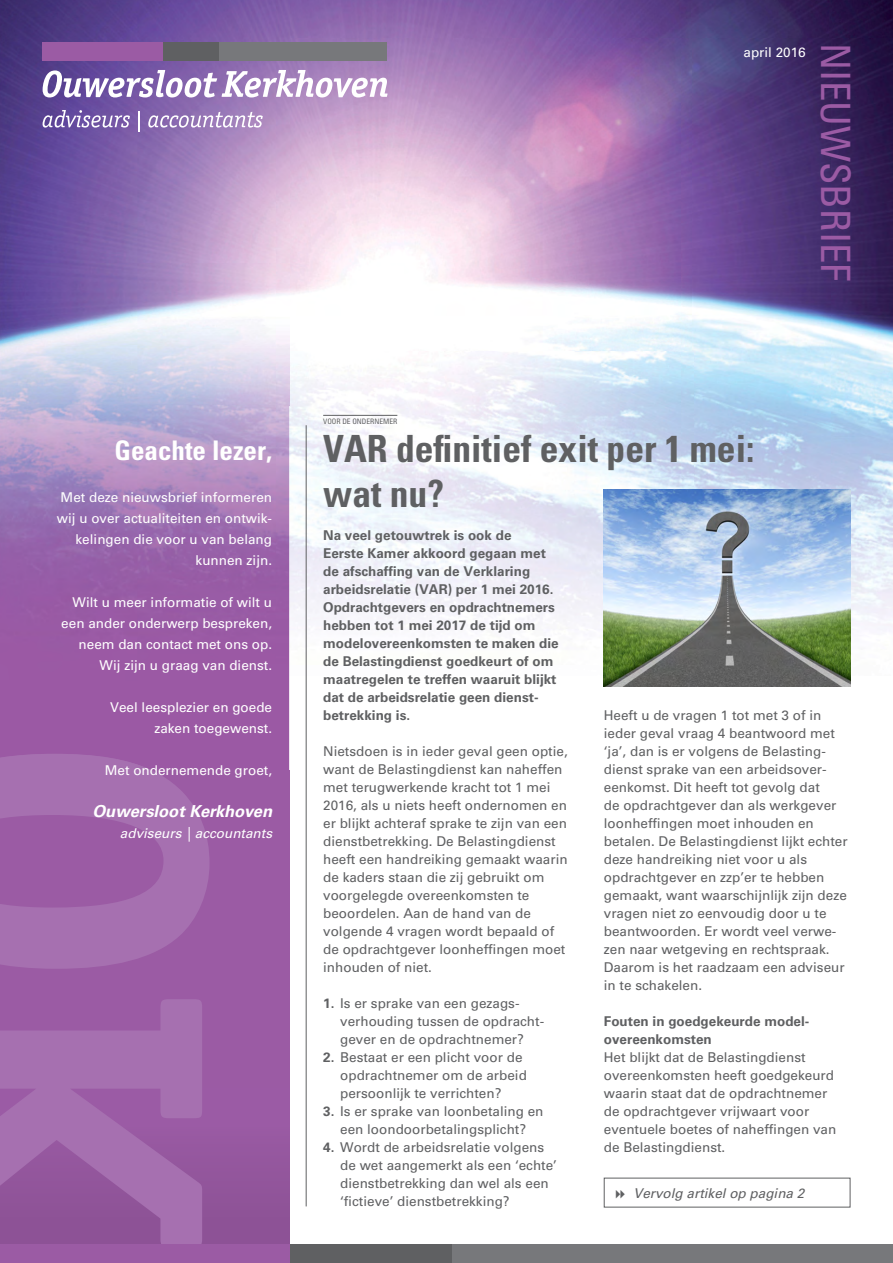
<style>
.page{position:relative;width:893px;height:1263px;background:#fff}
.page>*{position:absolute;margin:0;border:0;box-sizing:border-box;transform-origin:0 0}
.t1{font:condensed 40.5px "Univers LT Std";color:#9b5ba4}
.t2{font:700 condensed 37.5px/45px "Univers LT Std";color:#5f6062}
.t3{font:700 condensed 27px "Univers LT Std";color:#fff}
.t4{font:italic 700 16.5px "Univers LT Std";color:#fff}
.t5{font:13.5px/18px "Univers LT Std";color:#5f6062}
.t6{font:700 13.5px/18px "Univers LT Std";color:#5f6062}
.t7{font:13.5px/21px "Univers LT Std";color:#fff;text-align:right}
.t8{font:italic 13.5px "Univers LT Std";color:#5f6062}
.t9{font:italic 13.5px "Univers LT Std";color:#fff}
.t10{font:condensed 7.5px "Univers LT Std";color:#5f6062}
.s1{font-weight:700}
</style>
<div class="page">
<div style="left:0;top:0;width:289px;height:1263px;background:#9b5ba4"></div>
<div style="left:0;top:1089px;width:289px;height:174px;background:#94579d"></div>
<svg style="left:0;top:770px;width:210px;height:474px;fill:#a670b0"></svg>
<div style="left:0;top:1244px;width:893px;height:19px;background:#77787b"></div>
<div style="left:289px;top:1244px;width:163px;height:19px;background:#5f6062"></div>
<div style="left:0;top:1244px;width:289px;height:19px;background:#9b5ba4"></div>
<img style="left:0;top:0;width:893px;height:770px">
<img style="left:0;top:754px;width:151px;height:16px">
<hr style="left:306px;top:425px;width:1px;height:781px;background:#5f6062">
<div style="left:43px;top:43px;width:121px;height:18px;background:#9b5ba4"></div>
<div style="left:219px;top:43px;width:168px;height:18px;background:#77787b"></div>
<div style="left:164px;top:43px;width:55px;height:18px;background:#5f6062"></div>
<svg style="left:43px;top:70px;width:344px;height:27px;background:#b7a3cd"></svg>
<svg style="left:43px;top:110px;width:87px;height:18px;background:#8f7bb7"></svg>
<hr style="left:138px;top:111px;width:2px;height:20px;background:#fff">
<svg style="left:148px;top:112px;width:115px;height:16px;background:#b39bc9"></svg>
<hr style="left:323px;top:415px;width:74px;height:1px;background:#5f6062">
<img style="left:604px;top:490px;width:246px;height:196px">
<p class="t7" style="left:743px;top:41px;width:64px">april 2016</p>
<h1 class="t1" style="left:861px;top:43px;width:240px;rotate:90deg">NIEUWSBRIEF</h1>
<h3 class="t3" style="left:115px;top:433px;width:159px">Geachte lezer,</h3>
<p class="t7" style="left:57px;top:486px;width:217px">Met deze nieuwsbrief informeren wij u over actualiteiten en ontwik&shy;kelingen die voor u van belang kunnen zijn.</p>
<p class="t7" style="left:61px;top:591px;width:212px">Wilt u meer informatie of wilt u een ander onderwerp bespreken, neem dan contact met ons op.<br>Wij zijn u graag van dienst.</p>
<p class="t7" style="left:110px;top:696px;width:164px">Veel leesplezier en goede zaken toegewenst.</p>
<p class="t7" style="left:105px;top:759px;width:169px">Met ondernemende groet,</p>
<p class="t4" style="left:92px;top:801px;width:181px">Ouwersloot Kerkhoven</p>
<p class="t9" style="left:120px;top:825px;width:154px">adviseurs | accountants</p>
<p class="t10" style="left:323px;top:417px;width:76px">VOOR DE ONDERNEMER</p>
<h2 class="t2" style="left:323px;top:426px;width:433px">VAR definitief exit per 1 mei: wat nu?</h2>
<p class="t6" style="left:323px;top:526px;width:237px">Na veel getouwtrek is ook de<br>Eerste Kamer akkoord gegaan met de afschaffing van de Verklaring arbeidsrelatie (VAR) per 1 mei 2016.<br>Opdrachtgevers en opdrachtnemers hebben tot 1 mei 2017 de tijd om modelovereenkomsten te maken die de Belastingdienst goedkeurt of om maatregelen te treffen waaruit blijkt dat de arbeidsrelatie geen dienst&shy;betrekking is.</p>
<p class="t5" style="left:323px;top:742px;width:246px">Nietsdoen is in ieder geval geen optie, want de Belastingdienst kan naheffen met terugwerkende kracht tot 1 mei 2016, als u niets heeft ondernomen en er blijkt achteraf sprake te zijn van een dienstbetrekking. De Belastingdienst heeft een handreiking gemaakt waarin de kaders staan die zij gebruikt om voorgelegde overeenkomsten te beoordelen. Aan de hand van de volgende 4 vragen wordt bepaald of de opdrachtgever loonheffingen moet inhouden of niet.</p>
<p class="t5" style="left:340px;top:994px;width:206px;text-indent:-17px"><span class="s1">1.</span> Is er sprake van een gezags&shy;verhouding tussen de opdracht&shy;gever en de opdrachtnemer?</p>
<p class="t5" style="left:340px;top:1048px;width:188px;text-indent:-17px"><span class="s1">2.</span> Bestaat er een plicht voor de opdrachtnemer om de arbeid persoonlijk te verrichten?</p>
<p class="t5" style="left:323px;top:1102px;width:222px;text-align:center"><span class="s1">3.</span> Is er sprake van loonbetaling en een loondoorbetalingsplicht?</p>
<p class="t5" style="left:340px;top:1138px;width:218px;text-indent:-17px"><span class="s1">4.</span> Wordt de arbeidsrelatie volgens de wet aangemerkt als een ‘echte’ dienstbetrekking dan wel als een ‘fictieve’ dienstbetrekking?</p>
<p class="t5" style="left:604px;top:706px;width:245px">Heeft u de vragen 1 tot met 3 of in ieder geval vraag 4 beantwoord met ‘ja’, dan is er volgens de Belasting&shy;dienst sprake van een arbeidsover&shy;eenkomst. Dit heeft tot gevolg dat<br>de opdrachtgever dan als werkgever loonheffingen moet inhouden en betalen. De Belastingdienst lijkt echter deze handreiking niet voor u als opdrachtgever en zzp’er te hebben gemaakt, want waarschijnlijk zijn deze vragen niet zo eenvoudig door u te beantwoorden. Er wordt veel verwe&shy;zen naar wetgeving en rechtspraak.<br>Daarom is het raadzaam een adviseur in te schakelen.</p>
<p class="t6" style="left:604px;top:1012px;width:207px">Fouten in goedgekeurde model&shy;overeenkomsten</p>
<p class="t5" style="left:604px;top:1048px;width:234px">Het blijkt dat de Belastingdienst overeenkomsten heeft goedgekeurd waarin staat dat de opdrachtnemer de opdrachtgever vrijwaart voor eventuele boetes of naheffingen van de Belastingdienst.</p>
<p class="t8" style="left:633px;top:1185px;width:173px">Vervolg artikel op pagina 2</p>
</div>
